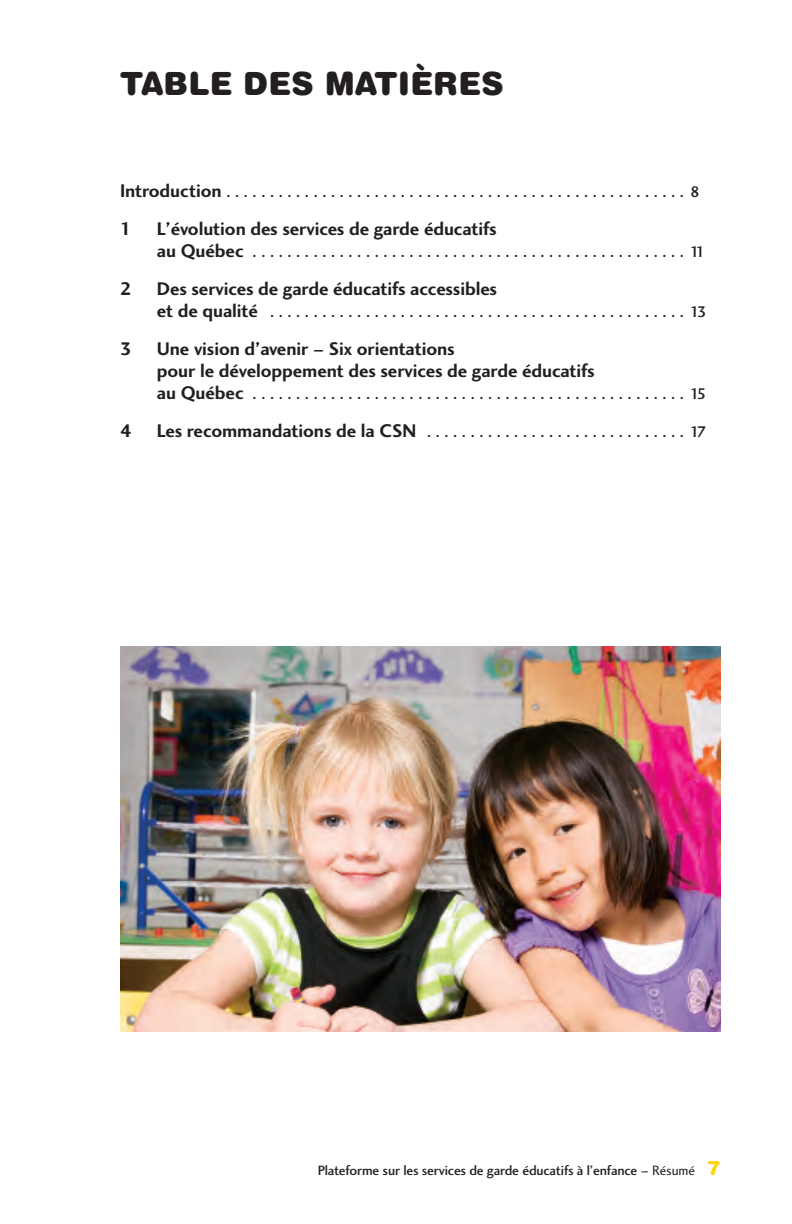
<style>
.page{position:relative;width:792px;height:1224px;background:#fff}
.page>*{position:absolute;margin:0;border:0;box-sizing:border-box;transform-origin:0 0}
.t1{font:900 32px "Helvetica Rounded";color:#231f20}
.t2{font:19px "Charlotte Book Plain";color:#231f20}
.t3{font:19px/22px "Charlotte Sans Bold Plain";letter-spacing:-.005em;color:#231f20}
.t4{font:14px "Charlotte Sans Medium Plain";letter-spacing:-.01em;color:#231f20}
.s1{font-family:"Charlotte Sans Bold Plain"}
.s2{font-family:"Charlotte Sans Medium Plain";font-size:16px}
.s3{font-family:"Charlotte Sans Book Plain"}
.s4{font-family:"Helvetica Rounded";font-weight:900;font-size:20px;color:#fed304}
</style>
<div class="page">
<img style="left:120px;top:646px;width:600px;height:386px">
<h1 class="t1" style="left:120px;top:72px;width:386px">TABLE DES MATIÈRES</h1>
<p class="t2" style="left:120px;top:184px;width:581px"><span class="s1">Introduction</span> . . . . . . . . . . . . . . . . . . . . . . . . . . . . . . . . . . . . . . . . . . . . . . . . . . . . . <span class="s2">8</span></p>
<p class="t3" style="left:120px;top:220px;width:13px">1</p>
<p class="t3" style="left:157px;top:220px;width:341px">L’évolution des services de garde éducatifs</p>
<p class="t2" style="left:157px;top:244px;width:550px"><span class="s1">au Québec</span> . . . . . . . . . . . . . . . . . . . . . . . . . . . . . . . . . . . . . . . . . . . . . . . . . . <span class="s2">11</span></p>
<p class="t3" style="left:120px;top:280px;width:13px">2</p>
<p class="t3" style="left:157px;top:280px;width:342px">Des services de garde éducatifs accessibles</p>
<p class="t2" style="left:157px;top:304px;width:551px"><span class="s1">et de qualité</span> . . . . . . . . . . . . . . . . . . . . . . . . . . . . . . . . . . . . . . . . . . . . . . . . <span class="s2">13</span></p>
<p class="t3" style="left:120px;top:340px;width:13px">3</p>
<p class="t3" style="left:157px;top:340px;width:439px">Une vision d’avenir – Six orientations<br>pour le développement des services de garde éducatifs</p>
<p class="t2" style="left:157px;top:386px;width:551px"><span class="s1">au Québec</span> . . . . . . . . . . . . . . . . . . . . . . . . . . . . . . . . . . . . . . . . . . . . . . . . . . <span class="s2">15</span></p>
<p class="t3" style="left:120px;top:422px;width:13px">4</p>
<p class="t2" style="left:157px;top:424px;width:551px"><span class="s1">Les recommandations de la CSN</span> . . . . . . . . . . . . . . . . . . . . . . . . . . . . . . <span class="s2">17</span></p>
<p class="t4" style="left:318px;top:1165px;width:404px">Plateforme sur les services de garde éducatifs à l’enfance – <span class="s3">Résumé</span> <span class="s4">7</span></p>
</div>
